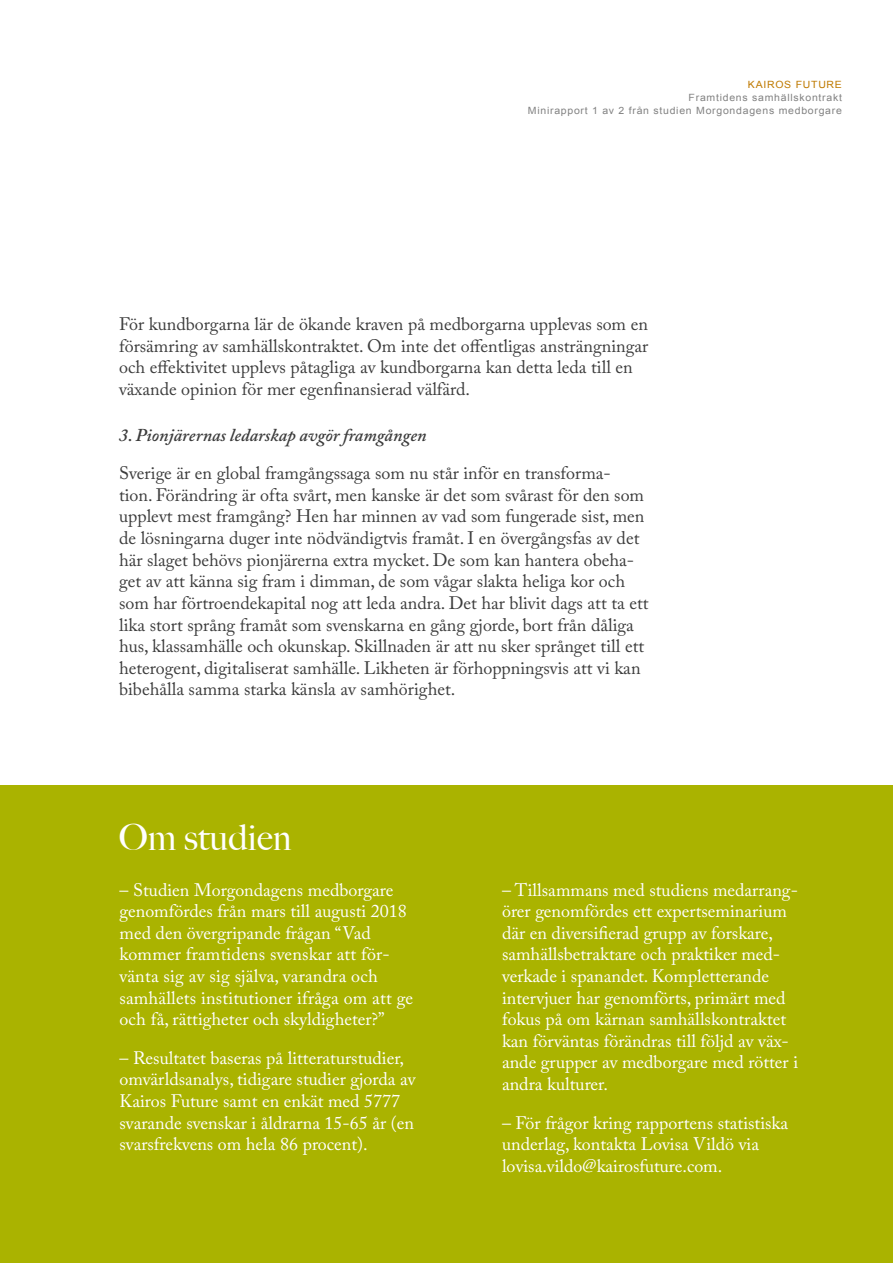
<style>
.page{position:relative;width:893px;height:1263px;background:#fff}
.page>*{position:absolute;margin:0;border:0;box-sizing:border-box;transform-origin:0 0}
.t1{font:500 36px "Big Caslon";color:#fff}
.t2{font:18px/21.6px "Adobe Caslon Pro";color:#3c3c3c}
.t3{font:18px/21.6px "Adobe Caslon Pro";color:#fff}
.t4{font:italic 600 18px "Adobe Caslon Pro";color:#3c3c3c}
.t5{font:10.05px/12.6px "Arial";letter-spacing:.07em;color:#828282;text-align:right;scale:1.05 1}
.t6{font:10.05px "Arial";letter-spacing:.07em;color:#bf7a00;scale:1.05 1}
</style>
<div class="page">
<div style="left:0;top:785px;width:893px;height:478px;background:#aab300"></div>
<p class="t6" style="left:748px;top:78px;width:91px">KAIROS FUTURE</p>
<p class="t5" style="left:528px;top:91px;width:301px">Framtidens samhällskontrakt<br>Minirapport 1 av 2 från studien Morgondagens medborgare</p>
<p class="t2" style="left:119px;top:313px;width:531px">För kundborgarna lär de ökande kraven på medborgarna upplevas som en försämring av samhällskontraktet. Om inte det offentligas ansträngningar och effektivitet upplevs påtagliga av kundborgarna kan detta leda till en växande opinion för mer egenfinansierad välfärd.</p>
<p class="t4" style="left:119px;top:424px;width:309px">3. Pionjärernas ledarskap avgör framgången</p>
<p class="t2" style="left:119px;top:462px;width:531px">Sverige är en global framgångssaga som nu står inför en transforma&shy;tion. Förändring är ofta svårt, men kanske är det som svårast för den som upplevt mest framgång? Hen har minnen av vad som fungerade sist, men de lösningarna duger inte nödvändigtvis framåt. I en övergångsfas av det här slaget behövs pionjärerna extra mycket. De som kan hantera obeha&shy;get av att känna sig fram i dimman, de som vågar slakta heliga kor och som har förtroendekapital nog att leda andra. Det har blivit dags att ta ett lika stort språng framåt som svenskarna en gång gjorde, bort från dåliga hus, klassamhälle och okunskap. Skillnaden är att nu sker språnget till ett heterogent, digitaliserat samhälle. Likheten är förhoppningsvis att vi kan bibehålla samma starka känsla av samhörighet.</p>
<h1 class="t1" style="left:119px;top:816px;width:174px">Om studien</h1>
<p class="t3" style="left:119px;top:879px;width:295px">– Studien Morgondagens medborgare genomfördes från mars till augusti 2018 med den övergripande frågan “Vad kommer framtidens svenskar att för&shy;vänta sig av sig själva, varandra och samhällets institutioner ifråga om att ge och få, rättigheter och skyldigheter?”</p>
<p class="t3" style="left:119px;top:1047px;width:298px">– Resultatet baseras på litteraturstudier, omvärldsanalys, tidigare studier gjorda av Kairos Future samt en enkät med 5777 svarande svenskar i åldrarna 15-65 år (en svarsfrekvens om hela 86 procent).</p>
<p class="t3" style="left:502px;top:879px;width:298px">– Tillsammans med studiens medarrang&shy;örer genomfördes ett expertseminarium där en diversifierad grupp av forskare, samhällsbetraktare och praktiker med&shy;verkade i spanandet. Kompletterande intervjuer har genomförts, primärt med fokus på om kärnan samhällskontraktet kan förväntas förändras till följd av väx&shy;ande grupper av medborgare med rötter i andra kulturer.</p>
<p class="t3" style="left:502px;top:1112px;width:288px">– För frågor kring rapportens statistiska underlag, kontakta Lovisa Vildö via lovisa.vildo@kairosfuture.com.</p>
</div>
